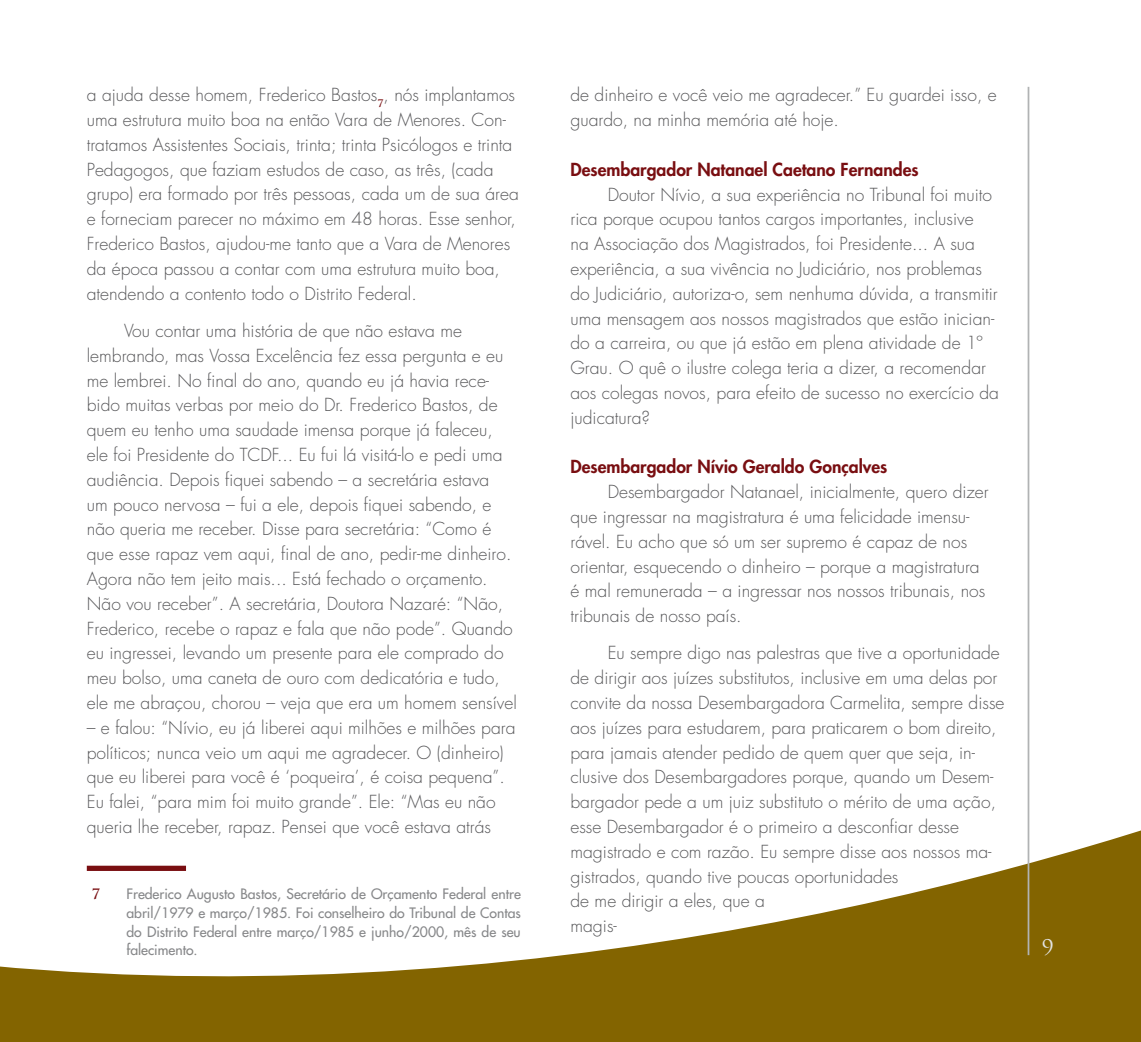
<style>
.page{position:relative;width:1141px;height:1042px;background:#fff}
.page>*{position:absolute;margin:0;border:0;box-sizing:border-box;transform-origin:0 0}
.t1{font:21px "Trajan Pro";color:#e3e4e4}
.t2{font:300 17.5px/24.8px "Futura Std";color:#58585a}
.t3{font:800 17.5px "Futura Std";color:#790e11}
.t4{font:500 14px/18.6px "Futura Std";color:#87888a;text-align:justify}
.t5{font:700 14px "Trajan Pro";color:#790e11}
</style>
<div class="page">
<svg style="left:0;top:819px;width:1141px;height:223px"></svg>
<hr style="left:1028px;top:87px;width:1px;height:868px;background:#b1b3b4">
<div style="left:87px;top:865px;width:99px;height:6px;background:#790e11"></div>
<p class="t2" style="left:87px;top:83px;width:433px">a ajuda desse homem, Frederico Bastos<sub>7</sub>, nós implantamos uma estrutura muito boa na então Vara de Menores. Con&shy;tratamos Assistentes Sociais, trinta; trinta Psicólogos e trinta Pedagogos, que faziam estudos de caso, as três, (cada grupo) era formado por três pessoas, cada um de sua área e forneciam parecer no máximo em 48 horas. Esse senhor, Frederico Bastos, ajudou-me tanto que a Vara de Menores da época passou a contar com uma estrutura muito boa, atendendo a contento todo o Distrito Federal.</p>
<p class="t2" style="left:87px;top:319px;width:432px;text-indent:37px">Vou contar uma história de que não estava me lembrando, mas Vossa Excelência fez essa pergunta e eu me lembrei. No final do ano, quando eu já havia rece&shy;bido muitas verbas por meio do Dr. Frederico Bastos, de quem eu tenho uma saudade imensa porque já faleceu, ele foi Presidente do TCDF... Eu fui lá visitá-lo e pedi uma audiência. Depois fiquei sabendo – a secretária estava<br>um pouco nervosa – fui a ele, depois fiquei sabendo, e não queria me receber. Disse para secretária: “Como é que esse rapaz vem aqui, final de ano, pedir-me dinheiro.<br>Agora não tem jeito mais... Está fechado o orçamento.<br>Não vou receber”. A secretária, Doutora Nazaré: “Não, Frederico, recebe o rapaz e fala que não pode”. Quando eu ingressei, levando um presente para ele comprado do meu bolso, uma caneta de ouro com dedicatória e tudo, ele me abraçou, chorou – veja que era um homem sensível</p>
<p class="t2" style="left:87px;top:715px;width:430px">– e falou: “Nívio, eu já liberei aqui milhões e milhões para políticos; nunca veio um aqui me agradecer. O (dinheiro) que eu liberei para você é ‘poqueira’, é coisa pequena”.<br>Eu falei, “para mim foi muito grande”. Ele: “Mas eu não queria lhe receber, rapaz. Pensei que você estava atrás</p>
<p class="t5" style="left:92px;top:885px;width:10px">7</p>
<p class="t4" style="left:126px;top:885px;width:396px">Frederico Augusto Bastos, Secretário de Orçamento Federal entre abril/1979 e março/1985. Foi conselheiro do Tribunal de Contas do Distrito Federal entre março/1985 e junho/2000, mês de seu falecimento.</p>
<p class="t2" style="left:570px;top:83px;width:428px">de dinheiro e você veio me agradecer.” Eu guardei isso, e guardo, na minha memória até hoje.</p>
<p class="t3" style="left:570px;top:158px;width:350px">Desembargador Natanael Caetano Fernandes</p>
<p class="t2" style="left:570px;top:182px;width:430px;text-indent:37px">Doutor Nívio, a sua experiência no Tribunal foi muito rica porque ocupou tantos cargos importantes, inclusive<br>na Associação dos Magistrados, foi Presidente... A sua experiência, a sua vivência no Judiciário, nos problemas do Judiciário, autoriza-o, sem nenhuma dúvida, a transmitir uma mensagem aos nossos magistrados que estão inician&shy;do a carreira, ou que já estão em plena atividade de 1º Grau. O quê o ilustre colega teria a dizer, a recomendar aos colegas novos, para efeito de sucesso no exercício da judicatura?</p>
<p class="t3" style="left:570px;top:456px;width:318px">Desembargador Nívio Geraldo Gonçalves</p>
<p class="t2" style="left:570px;top:480px;width:420px;text-indent:37px">Desembargador Natanael, inicialmente, quero dizer que ingressar na magistratura é uma felicidade imensu&shy;rável. Eu acho que só um ser supremo é capaz de nos orientar, esquecendo o dinheiro – porque a magistratura é mal remunerada – a ingressar nos nossos tribunais, nos tribunais de nosso país.</p>
<p class="t2" style="left:570px;top:641px;width:436px;text-indent:37px">Eu sempre digo nas palestras que tive a oportunidade de dirigir aos juízes substitutos, inclusive em uma delas por convite da nossa Desembargadora Carmelita, sempre disse aos juízes para estudarem, para praticarem o bom direito, para jamais atender pedido de quem quer que seja, in&shy;clusive dos Desembargadores porque, quando um Desem&shy;bargador pede a um juiz substituto o mérito de uma ação, esse Desembargador é o primeiro a desconfiar desse magistrado e com razão. Eu sempre disse aos nossos ma&shy;gistrados, quando tive poucas oportunidades<br>de me dirigir a eles, que a<br>magis-</p>
<p class="t1" style="left:1042px;top:934px;width:13px">9</p>
</div>
